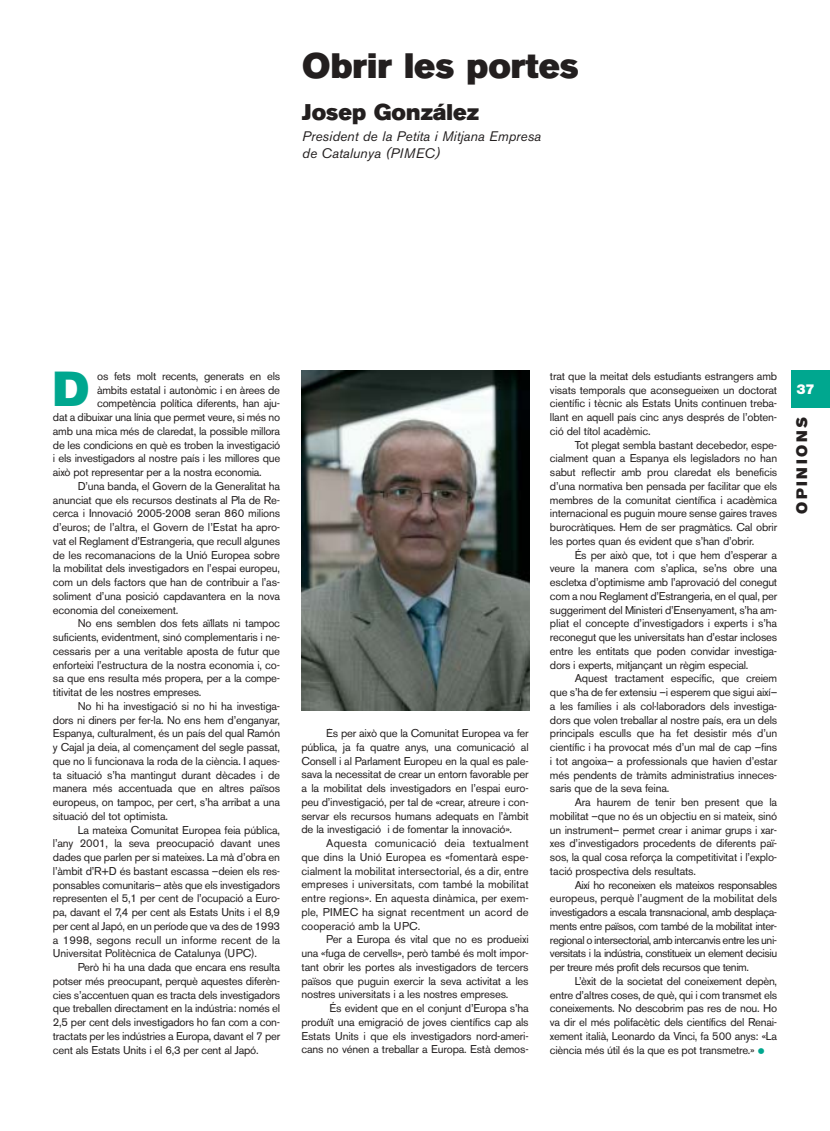
<style>
.page{position:relative;width:830px;height:1131px;background:#fff}
.page>*{position:absolute;margin:0;border:0;box-sizing:border-box;transform-origin:0 0}
.t1{font:48.75px "Akzidenz Grotesk BE Super";color:#00a78f}
.t2{font:35px "Akzidenz Grotesk BE Super";color:#231f1f}
.t3{font:22.5px "Akzidenz Grotesk BE Super";color:#231f1f}
.t4{font:15px "Akzidenz Grotesk BE Super";letter-spacing:.16em;color:#231f1f}
.t5{font:italic 13.75px/16.5px "Akzidenz Grotesk BE";color:#231f1f}
.t6{font:900 13.75px "Helvetica Neue";color:#fff}
.t7{font:11.25px/13.8px "Akzidenz Grotesk BE";letter-spacing:-.02em;color:#231f1f;text-align:justify}
.t8{font:11.25px "Akzidenz Grotesk BE";color:#231f1f}
.s1{font-size:22.5px;color:#00a78f}
</style>
<div class="page">
<svg style="left:301px;top:370px;width:529px;height:341px"></svg>
<h2 class="t2" style="left:302px;top:53px;width:278px">Obrir les portes</h2>
<h3 class="t3" style="left:302px;top:104px;width:178px">Josep González</h3>
<p class="t5" style="left:302px;top:129px;width:240px">President de la Petita i Mitjana Empresa de Catalunya (PIMEC)</p>
<h1 class="t1" style="left:53px;top:372px;width:38px">D</h1>
<p class="t7" style="left:97px;top:370px;width:184px">os fets molt recents, generats en els</p>
<p class="t7" style="left:97px;top:384px;width:184px">àmbits estatal i autonòmic i en àrees de</p>
<p class="t7" style="left:97px;top:398px;width:184px">competència política diferents, han aju-</p>
<p class="t7" style="left:53px;top:411px;width:229px">dat a dibuixar una línia que permet veure, si més no</p>
<p class="t7" style="left:53px;top:425px;width:229px">amb una mica més de claredat, la possible millora</p>
<p class="t7" style="left:53px;top:439px;width:229px">de les condicions en què es troben la investigació</p>
<p class="t7" style="left:53px;top:453px;width:229px">i els investigadors al nostre país i les millores que</p>
<p class="t7" style="left:53px;top:466px;width:210px">això pot representar per a la nostra economia.</p>
<p class="t7" style="left:78px;top:480px;width:204px">D’una banda, el Govern de la Generalitat ha</p>
<p class="t7" style="left:53px;top:494px;width:229px">anunciat que els recursos destinats al Pla de Re-</p>
<p class="t7" style="left:53px;top:508px;width:229px">cerca i Innovació 2005-2008 seran 860 milions</p>
<p class="t8" style="left:53px;top:523px;width:229px">d’euros; de l’altra, el Govern de l’Estat ha apro-</p>
<p class="t7" style="left:53px;top:535px;width:229px">vat el Reglament d’Estrangeria, que recull algunes</p>
<p class="t7" style="left:53px;top:549px;width:229px">de les recomanacions de la Unió Europea sobre</p>
<p class="t7" style="left:53px;top:563px;width:229px">la mobilitat dels investigadors en l’espai europeu,</p>
<p class="t7" style="left:53px;top:576px;width:229px">com un dels factors que han de contribuir a l’as-</p>
<p class="t7" style="left:53px;top:590px;width:229px">soliment d’una posició capdavantera en la nova</p>
<p class="t7" style="left:53px;top:604px;width:127px">economia del coneixement.</p>
<p class="t7" style="left:78px;top:618px;width:204px">No ens semblen dos fets aïllats ni tampoc</p>
<p class="t7" style="left:53px;top:631px;width:229px">suficients, evidentment, sinó complementaris i ne-</p>
<p class="t7" style="left:53px;top:645px;width:229px">cessaris per a una veritable aposta de futur que</p>
<p class="t7" style="left:53px;top:659px;width:229px">enforteixi l’estructura de la nostra economia i, co-</p>
<p class="t7" style="left:53px;top:673px;width:229px">sa que ens resulta més propera, per a la compe-</p>
<p class="t7" style="left:53px;top:686px;width:150px">titivitat de les nostres empreses.</p>
<p class="t7" style="left:78px;top:700px;width:204px">No hi ha investigació si no hi ha investiga-</p>
<p class="t7" style="left:53px;top:714px;width:229px">dors ni diners per fer-la. No ens hem d’enganyar,</p>
<p class="t7" style="left:53px;top:728px;width:229px">Espanya, culturalment, és un país del qual Ramón</p>
<p class="t7" style="left:53px;top:741px;width:229px">y Cajal ja deia, al començament del segle passat,</p>
<p class="t7" style="left:53px;top:755px;width:229px">que no li funcionava la roda de la ciència. I aques-</p>
<p class="t7" style="left:53px;top:769px;width:229px">ta situació s’ha mantingut durant dècades i de</p>
<p class="t7" style="left:53px;top:783px;width:229px">manera més accentuada que en altres països</p>
<p class="t7" style="left:53px;top:796px;width:229px">europeus, on tampoc, per cert, s’ha arribat a una</p>
<p class="t7" style="left:53px;top:810px;width:117px">situació del tot optimista.</p>
<p class="t7" style="left:78px;top:824px;width:204px">La mateixa Comunitat Europea feia pública,</p>
<p class="t7" style="left:53px;top:838px;width:229px">l’any 2001, la seva preocupació davant unes</p>
<p class="t7" style="left:53px;top:851px;width:229px">dades que parlen per si mateixes. La mà d’obra en</p>
<p class="t7" style="left:53px;top:865px;width:229px">l’àmbit d’R+D és bastant escassa –deien els res-</p>
<p class="t7" style="left:53px;top:879px;width:229px">ponsables comunitaris– atès que els investigadors</p>
<p class="t7" style="left:53px;top:893px;width:229px">representen el 5,1 per cent de l’ocupació a Euro-</p>
<p class="t7" style="left:53px;top:906px;width:229px">pa, davant el 7,4 per cent als Estats Units i el 8,9</p>
<p class="t7" style="left:53px;top:920px;width:229px">per cent al Japó, en un període que va des de 1993</p>
<p class="t8" style="left:53px;top:936px;width:229px">a 1998, segons recull un informe recent de la</p>
<p class="t7" style="left:53px;top:948px;width:206px">Universitat Politècnica de Catalunya (UPC).</p>
<p class="t7" style="left:78px;top:961px;width:204px">Però hi ha una dada que encara ens resulta</p>
<p class="t7" style="left:53px;top:975px;width:229px">potser més preocupant, perquè aquestes diferèn-</p>
<p class="t7" style="left:53px;top:989px;width:229px">cies s’accentuen quan es tracta dels investigadors</p>
<p class="t7" style="left:53px;top:1003px;width:229px">que treballen directament en la indústria: només el</p>
<p class="t7" style="left:53px;top:1016px;width:229px">2,5 per cent dels investigadors ho fan com a con-</p>
<p class="t7" style="left:53px;top:1030px;width:229px">tractats per les indústries a Europa, davant el 7 per</p>
<p class="t7" style="left:53px;top:1044px;width:207px">cent als Estats Units i el 6,3 per cent al Japó.</p>
<p class="t7" style="left:301px;top:727px;width:229px;text-indent:25px">És per això que la Comunitat Europea va fer pública, ja fa quatre anys, una comunicació al Consell i al Parlament Europeu en la qual es pale&shy;sava la necessitat de crear un entorn favorable per a la mobilitat dels investigadors en l’espai euro&shy;peu d’investigació, per tal de «crear, atreure i con&shy;servar els recursos humans adequats en l’àmbit de la investigació i de fomentar la innovació».</p>
<p class="t7" style="left:301px;top:837px;width:229px;text-indent:25px">Aquesta comunicació deia textualment que dins la Unió Europea es «fomentarà espe&shy;cialment la mobilitat intersectorial, és a dir, entre empreses i universitats, com també la mobilitat entre regions». En aquesta dinàmica, per exem&shy;ple, PIMEC ha signat recentment un acord de cooperació amb la UPC.</p>
<p class="t7" style="left:301px;top:934px;width:229px;text-indent:25px">Per a Europa és vital que no es produeixi una «fuga de cervells», però també és molt impor&shy;tant obrir les portes als investigadors de tercers països que puguin exercir la seva activitat a les nostres universitats i a les nostres empreses.</p>
<p class="t7" style="left:301px;top:1002px;width:229px;text-indent:28px">És evident que en el conjunt d’Europa s’ha produït una emigració de joves científics cap als Estats Units i que els investigadors nord-ameri&shy;cans no vénen a treballar a Europa. Està demos-</p>
<p class="t7" style="left:550px;top:370px;width:229px">trat que la meitat dels estudiants estrangers amb visats temporals que aconsegueixen un doctorat científic i tècnic als Estats Units continuen treba&shy;llant en aquell país cinc anys després de l’obten&shy;ció del títol acadèmic.</p>
<p class="t7" style="left:550px;top:439px;width:229px;text-indent:25px">Tot plegat sembla bastant decebedor, espe&shy;cialment quan a Espanya els legisladors no han sabut reflectir amb prou claredat els beneficis d’una normativa ben pensada per facilitar que els membres de la comunitat científica i acadèmica internacional es puguin moure sense gaires traves burocràtiques. Hem de ser pragmàtics. Cal obrir les portes quan és evident que s’han d’obrir.</p>
<p class="t7" style="left:550px;top:549px;width:229px;text-indent:25px">És per això que, tot i que hem d’esperar a veure la manera com s’aplica, se’ns obre una escletxa d’optimisme amb l’aprovació del conegut com a nou Reglament d’Estrangeria, en el qual, per suggeriment del Ministeri d’Ensenyament, s’ha am&shy;pliat el concepte d’investigadors i experts i s’ha reconegut que les universitats han d’estar incloses entre les entitats que poden convidar investiga&shy;dors i experts, mitjançant un règim especial.</p>
<p class="t7" style="left:550px;top:673px;width:229px;text-indent:25px">Aquest tractament específic, que creiem que s’ha de fer extensiu –i esperem que sigui així– a les famílies i als col·laboradors dels investiga&shy;dors que volen treballar al nostre país, era un dels principals esculls que ha fet desistir més d’un científic i ha provocat més d’un mal de cap –fins i tot angoixa– a professionals que havien d’estar més pendents de tràmits administratius inneces&shy;saris que de la seva feina.</p>
<p class="t7" style="left:550px;top:796px;width:229px;text-indent:25px">Ara haurem de tenir ben present que la mobilitat –que no és un objectiu en si mateix, sinó un instrument– permet crear i animar grups i xar&shy;xes d’investigadors procedents de diferents paï&shy;sos, la qual cosa reforça la competitivitat i l’explo&shy;tació prospectiva dels resultats.</p>
<p class="t7" style="left:550px;top:879px;width:229px;text-indent:25px">Així ho reconeixen els mateixos responsables europeus, perquè l’augment de la mobilitat dels investigadors a escala transnacional, amb desplaça&shy;ments entre països, com també de la mobilitat inter&shy;regional o intersectorial, amb intercanvis entre les uni&shy;versitats i la indústria, constitueix un element decisiu per treure més profit dels recursos que tenim.</p>
<p class="t7" style="left:550px;top:975px;width:229px;text-indent:25px">L’èxit de la societat del coneixement depèn, entre d’altres coses, de què, qui i com transmet els coneixements. No descobrim pas res de nou. Ho va dir el més polifacètic dels científics del Renai&shy;xement italià, Leonardo da Vinci, fa 500 anys: «La ciència més útil és la que es pot transmetre.» <span class="s1">•</span></p>
<p class="t6" style="left:796px;top:384px;width:20px">37</p>
<h3 class="t4" style="left:796px;top:514px;width:98px;rotate:-90deg">OPINIONS</h3>
</div>
